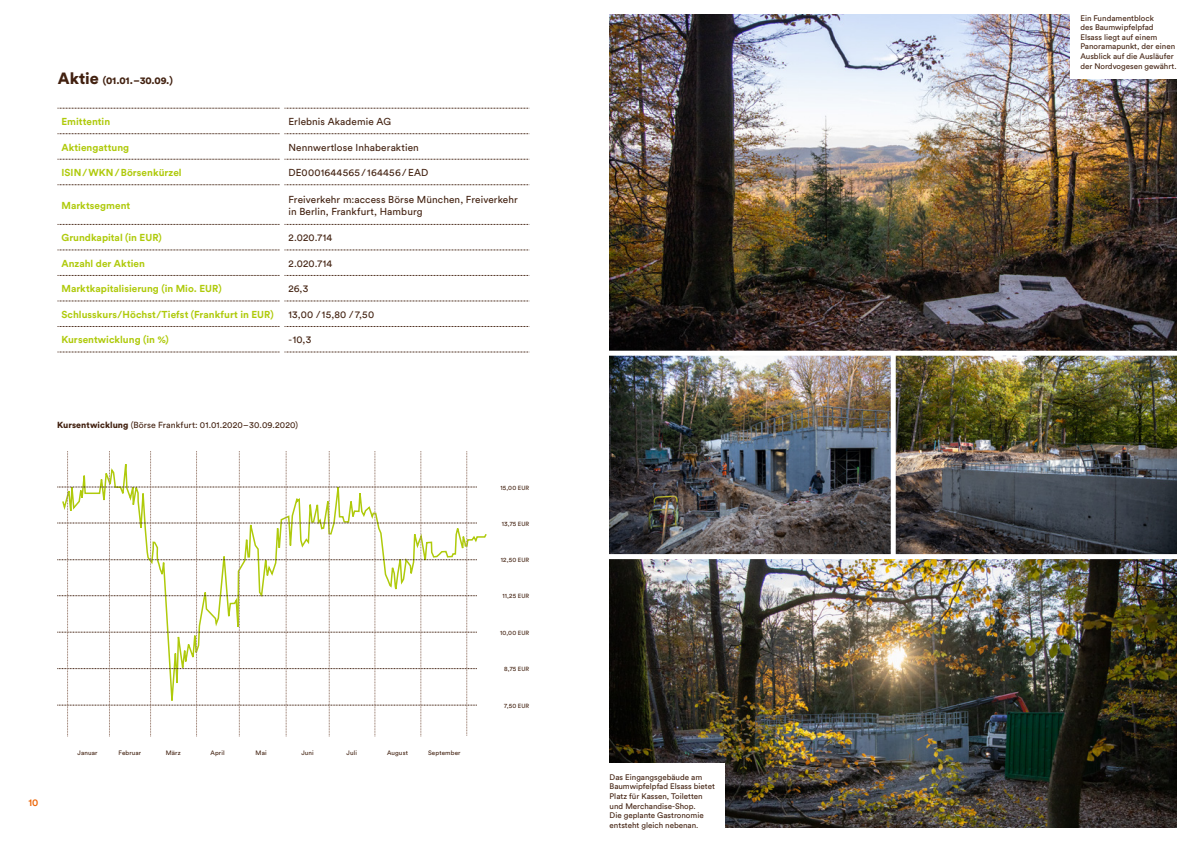
<style>
.page{position:relative;width:1191px;height:842px;background:#fff}
.page>*{position:absolute;margin:0;border:0;box-sizing:border-box;transform-origin:0 0}
.t1{font:700 10px "Circular Pro";letter-spacing:.005em;color:#afca0b}
.t2{font:10px/12px "Circular Pro";letter-spacing:.01em;color:#422110}
.t3{font:900 10px "Circular Pro";color:#422110}
.t4{font:500 10px "Circular Pro";color:#ec6608}
.t5{font:8.8px "Circular Pro";letter-spacing:.005em;color:#422110}
.t6{font:8px/9.6px "Circular Pro";color:#422110}
.t7{font:6.3px "Circular Pro";letter-spacing:.015em;color:#422110}
.s1{font-size:16.2px}
.s2{font-weight:900}
.s3{font-size:6px}
</style>
<div class="page">
<svg style="left:57px;top:108px;width:473px;height:1px"></svg>
<svg style="left:57px;top:134px;width:473px;height:1px"></svg>
<svg style="left:57px;top:159px;width:473px;height:1px"></svg>
<svg style="left:57px;top:185px;width:473px;height:1px"></svg>
<svg style="left:57px;top:224px;width:473px;height:1px"></svg>
<svg style="left:57px;top:250px;width:473px;height:1px"></svg>
<svg style="left:57px;top:275px;width:473px;height:1px"></svg>
<svg style="left:57px;top:301px;width:473px;height:1px"></svg>
<svg style="left:57px;top:326px;width:473px;height:1px"></svg>
<svg style="left:57px;top:352px;width:473px;height:1px"></svg>
<img style="left:609px;top:14px;width:567px;height:814px">
<div style="left:595px;top:554px;width:596px;height:5px;background:#fff"></div>
<div style="left:595px;top:351px;width:596px;height:5px;background:#fff"></div>
<div style="left:890px;top:353px;width:5px;height:204px;background:#fff"></div>
<div style="left:605px;top:763px;width:120px;height:68px;background:#fff"></div>
<div style="left:1070px;top:9px;width:109px;height:70px;background:#fff"></div>
<svg style="left:61px;top:275px;width:427px;height:265px"></svg>
<svg style="left:57px;top:451px;width:420px;height:285px"></svg>
<p class="t3" style="left:58px;top:73px;width:117px"><span class="s1">Aktie</span> (01.01.–30.09.)</p>
<p class="t1" style="left:61px;top:115px;width:50px">Emittentin</p>
<p class="t2" style="left:288px;top:115px;width:104px">Erlebnis Akademie AG</p>
<p class="t1" style="left:61px;top:140px;width:69px">Aktiengattung</p>
<p class="t2" style="left:288px;top:141px;width:132px">Nennwertlose Inhaberaktien</p>
<p class="t1" style="left:61px;top:166px;width:122px">ISIN/WKN/Börsenkürzel</p>
<p class="t2" style="left:288px;top:166px;width:141px">DE0001644565 / 164456/EAD</p>
<p class="t1" style="left:61px;top:198px;width:70px">Marktsegment</p>
<p class="t2" style="left:288px;top:193px;width:231px">Freiverkehr m:access Börse München, Freiverkehr in Berlin, Frankfurt, Hamburg</p>
<p class="t1" style="left:61px;top:231px;width:102px">Grundkapital (in EUR)</p>
<p class="t2" style="left:288px;top:231px;width:45px">2.020.714</p>
<p class="t1" style="left:61px;top:256px;width:85px">Anzahl der Aktien</p>
<p class="t2" style="left:288px;top:257px;width:45px">2.020.714</p>
<p class="t1" style="left:61px;top:282px;width:162px">Marktkapitalisierung (in Mio. EUR)</p>
<p class="t2" style="left:288px;top:282px;width:21px">26,3</p>
<p class="t1" style="left:61px;top:307px;width:214px">Schlusskurs/Höchst/Tiefst (Frankfurt in EUR)</p>
<p class="t2" style="left:288px;top:308px;width:87px">13,00 / 15,80 / 7,50</p>
<p class="t1" style="left:61px;top:333px;width:109px">Kursentwicklung (in %)</p>
<p class="t2" style="left:288px;top:333px;width:24px">-10,3</p>
<p class="t5" style="left:57px;top:419px;width:242px"><span class="s2">Kursentwicklung</span> (Börse Frankfurt: 01.01.2020–30.09.2020)</p>
<p class="t4" style="left:28px;top:795px;width:12px">10</p>
<p class="t7" style="left:78px;top:749px;width:21px">Januar</p>
<p class="t7" style="left:118px;top:749px;width:24px">Februar</p>
<p class="t7" style="left:166px;top:749px;width:17px">März</p>
<p class="t7" style="left:210px;top:749px;width:16px">April</p>
<p class="t7" style="left:255px;top:749px;width:13px">Mai</p>
<p class="t7" style="left:301px;top:749px;width:14px">Juni</p>
<p class="t7" style="left:347px;top:749px;width:12px">Juli</p>
<p class="t7" style="left:387px;top:749px;width:22px">August</p>
<p class="t7" style="left:428px;top:749px;width:34px">September</p>
<p class="t7" style="left:500px;top:483px;width:30px">15,00 <span class="s3">EUR</span></p>
<p class="t7" style="left:502px;top:519px;width:29px">13,75 <span class="s3">EUR</span></p>
<p class="t7" style="left:500px;top:556px;width:30px">12,50 <span class="s3">EUR</span></p>
<p class="t7" style="left:502px;top:592px;width:28px">11,25 <span class="s3">EUR</span></p>
<p class="t7" style="left:500px;top:628px;width:31px">10,00 <span class="s3">EUR</span></p>
<p class="t7" style="left:504px;top:664px;width:27px">8,75 <span class="s3">EUR</span></p>
<p class="t7" style="left:504px;top:701px;width:27px">7,50 <span class="s3">EUR</span></p>
<p class="t6" style="left:609px;top:772px;width:107px">Das Eingangsgebäude am<br>Baumwipfelpfad Elsass bietet<br>Platz für Kassen, Toiletten und Merchandise-Shop.<br>Die geplante Gastronomie entsteht gleich nebenan.</p>
<p class="t6" style="left:1080px;top:13px;width:98px">Ein Fundamentblock<br>des Baumwipfelpfad<br>Elsass liegt auf einem<br>Panoramapunkt, der einen<br>Ausblick auf die Ausläufer der Nordvogesen gewährt.</p>
</div>
